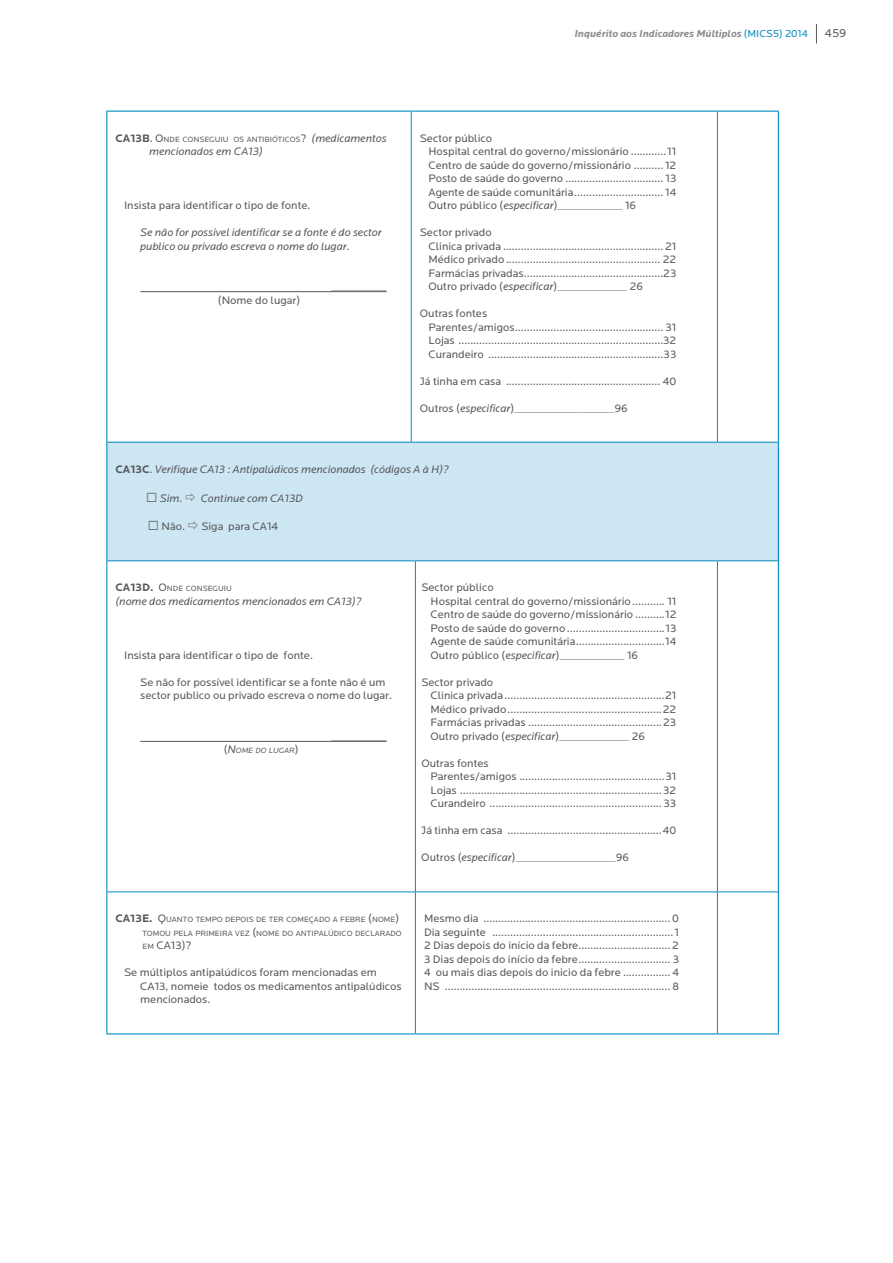
<style>
.page{position:relative;width:893px;height:1263px;background:#fff}
.page>*{position:absolute;margin:0;border:0;box-sizing:border-box;transform-origin:0 0}
.t1{font:12px "Locator";color:#57585a}
.t2{font:11.25px/13.5px "Locator";color:#57585a}
.t3{font:italic 11.25px/13.5px "Locator";color:#57585a}
.t4{font:11.25px "Locator";color:#57585a}
.t5{font:italic 700 10.5px "Locator";color:#8a8c8f}
.t6{font:7.8px/13.5px "Locator";color:#57585a}
.t7{font:italic 7.8px "Locator";color:#57585a}
.s1{font-weight:400;font-style:normal;color:#008bc0}
.s2{font-weight:700;font-size:11.25px}
.s3{font-size:11.25px}
.s4{font-style:italic;font-size:11.25px}
.s5{font-style:italic}
.s6{font-weight:700;font-style:normal}
.s7{font-style:normal}
.s8{color:#76787b}
.s9{font-style:normal;font-size:11.25px}
.s10{font-size:7.8px}
</style>
<div class="page">
<svg style="left:816px;top:24px;width:1px;height:19px"></svg>
<div style="left:107px;top:442px;width:671px;height:119px;background:#cde6f3"></div>
<hr style="left:411px;top:112px;width:1px;height:330px;background:#008bc0">
<hr style="left:717px;top:112px;width:1px;height:330px;background:#008bc0">
<hr style="left:107px;top:442px;width:304px;height:1px;background:#008bc0">
<hr style="left:415px;top:442px;width:302px;height:1px;background:#008bc0">
<hr style="left:717px;top:442px;width:61px;height:1px;background:#008bc0">
<hr style="left:415px;top:560px;width:302px;height:1px;background:#008bc0">
<hr style="left:717px;top:560px;width:61px;height:1px;background:#008bc0">
<hr style="left:717px;top:561px;width:1px;height:330px;background:#008bc0">
<hr style="left:415px;top:891px;width:302px;height:1px;background:#008bc0">
<hr style="left:415px;top:892px;width:1px;height:141px;background:#008bc0">
<hr style="left:717px;top:891px;width:61px;height:1px;background:#008bc0">
<hr style="left:717px;top:892px;width:1px;height:141px;background:#008bc0">
<hr style="left:107px;top:560px;width:304px;height:1px;background:#008bc0">
<hr style="left:415px;top:561px;width:1px;height:330px;background:#008bc0">
<hr style="left:107px;top:891px;width:304px;height:1px;background:#008bc0">
<hr style="left:106px;top:111px;width:305px;height:1px;background:#008bc0">
<hr style="left:106px;top:112px;width:1px;height:330px;background:#008bc0">
<hr style="left:415px;top:111px;width:302px;height:1px;background:#008bc0">
<hr style="left:717px;top:111px;width:62px;height:1px;background:#008bc0">
<hr style="left:778px;top:112px;width:1px;height:330px;background:#008bc0">
<hr style="left:106px;top:442px;width:1px;height:119px;background:#008bc0">
<hr style="left:778px;top:442px;width:1px;height:119px;background:#008bc0">
<hr style="left:106px;top:561px;width:1px;height:331px;background:#008bc0">
<hr style="left:778px;top:561px;width:1px;height:331px;background:#008bc0">
<hr style="left:106px;top:892px;width:1px;height:141px;background:#008bc0">
<hr style="left:778px;top:892px;width:1px;height:141px;background:#008bc0">
<hr style="left:106px;top:1033px;width:305px;height:1px;background:#008bc0">
<hr style="left:415px;top:1033px;width:302px;height:1px;background:#008bc0">
<hr style="left:717px;top:1033px;width:62px;height:1px;background:#008bc0">
<hr style="left:140px;top:291px;width:247px;height:1px;background:#57585a">
<hr style="left:140px;top:741px;width:247px;height:1px;background:#57585a">
<p class="t5" style="left:574px;top:27px;width:235px">Inquérito aos Indicadores Múltiplos <span class="s1">(MICS5) 2014</span></p>
<p class="t1" style="left:825px;top:26px;width:23px">459</p>
<p class="t6" style="left:115px;top:132px;width:273px"><span class="s2">CA13B</span><span class="s3">. O</span>N DE CON SEGUI U OS ANTI BI ÓTI COS<span class="s3">?</span> <span class="s4">(medicamentos</span></p>
<p class="t3" style="left:149px;top:144px;width:115px">mencionados em CA13)</p>
<p class="t2" style="left:124px;top:198px;width:188px">Insista para identificar o tipo de fonte.</p>
<p class="t3" style="left:140px;top:225px;width:243px">Se não for possivel identificar se a fonte é do sector publico ou privado escreva o nome do lugar.</p>
<p class="t2" style="left:331px;top:279px;width:57px">___________</p>
<p class="t2" style="left:218px;top:293px;width:84px">(Nome do lugar)</p>
<p class="t2" style="left:428px;top:131px;width:249px;text-indent:-9px">Sector público<br>Hospital central do governo/missionário ............11<br>Centro de saúde do governo/missionário .......... 12<br>Posto de saúde do governo ................................. 13<br>Agente de saúde comunitária.............................. 14<br>Outro público (<span class="s5">especificar</span>)_____________ 16</p>
<p class="t2" style="left:428px;top:225px;width:249px;text-indent:-9px">Sector privado<br>Clinica privada ...................................................... 21<br>Médico privado .................................................... 22<br>Farmácias privadas...............................................23<br>Outro privado (<span class="s5">especificar</span>)______________ 26</p>
<p class="t2" style="left:428px;top:306px;width:249px;text-indent:-9px">Outras fontes Parentes/amigos.................................................. 31<br>Lojas .....................................................................32<br>Curandeiro ...........................................................33</p>
<p class="t2" style="left:420px;top:374px;width:258px">Já tinha em casa .................................................... 40</p>
<p class="t2" style="left:420px;top:401px;width:209px">Outros (<span class="s5">especificar</span>)____________________96</p>
<p class="t3" style="left:115px;top:462px;width:335px"><span class="s6">CA13C</span><span class="s7">.</span> Verifique CA13 : Antipalúdicos mencionados (códigos A à H)?</p>
<p class="t3" style="left:146px;top:491px;width:38px"><span class="s8">◻</span> Sim.</p>
<p class="t3" style="left:201px;top:491px;width:103px">Continue com CA13D</p>
<p class="t2" style="left:148px;top:519px;width:39px"><span class="s8">◻</span> Não.</p>
<p class="t2" style="left:201px;top:519px;width:78px">Siga para CA14</p>
<p class="t6" style="left:115px;top:582px;width:118px"><span class="s2">CA13D.</span> <span class="s3">O</span>N DE CONSEGUI U</p>
<p class="t3" style="left:115px;top:594px;width:247px">(nome dos medicamentos mencionados em CA13)?</p>
<p class="t2" style="left:124px;top:648px;width:190px">Insista para identificar o tipo de fonte.</p>
<p class="t2" style="left:140px;top:675px;width:253px">Se não for possível identificar se a fonte não é um sector publico ou privado escreva o nome do lugar.</p>
<p class="t2" style="left:331px;top:729px;width:57px">___________</p>
<p class="t7" style="left:224px;top:746px;width:76px"><span class="s9">(</span><span class="s3">N</span>OME DO LUGAR<span class="s9">)</span></p>
<p class="t6" style="left:142px;top:913px;width:261px;text-indent:-27px"><span class="s2">CA13E.</span> <span class="s3">Q</span>UANTO TEMPO DEPOIS DE TER COMEÇADO A FEBRE <span class="s3">(</span>NOME<span class="s3">)<br></span>TOMOU PELA PRI MEI RA VEZ <span class="s3">(</span>NOME DO ANTI PALÚDICO DECLARADO</p>
<p class="t4" style="left:142px;top:939px;width:51px"><span class="s10">EM</span> CA13)?</p>
<p class="t2" style="left:140px;top:965px;width:263px;text-indent:-16px">Se múltiplos antipalúdicos foram mencionadas em<br>CA13, nomeie todos os medicamentos antipalúdicos mencionados.</p>
<p class="t2" style="left:430px;top:580px;width:247px;text-indent:-9px">Sector público<br>Hospital central do governo/missionário........... 11<br>Centro de saúde do governo/missionário ..........12<br>Posto de saúde do governo .................................13<br>Agente de saúde comunitária..............................14<br>Outro público (<span class="s5">especificar</span>)_____________ 16</p>
<p class="t2" style="left:430px;top:675px;width:247px;text-indent:-9px">Sector privado<br>Clinica privada ......................................................21<br>Médico privado....................................................22<br>Farmácias privadas .............................................23<br>Outro privado (<span class="s5">especificar</span>)______________ 26</p>
<p class="t2" style="left:430px;top:756px;width:247px;text-indent:-9px">Outras fontes<br>Parentes/amigos .................................................31<br>Lojas ....................................................................32<br>Curandeiro .......................................................... 33</p>
<p class="t2" style="left:421px;top:823px;width:257px">Já tinha em casa ....................................................40</p>
<p class="t2" style="left:421px;top:850px;width:209px">Outros (<span class="s5">especificar</span>)____________________96</p>
<p class="t2" style="left:424px;top:911px;width:257px;text-align:justify">Mesmo dia ...............................................................0<br>Dia seguinte .............................................................1<br>2 Dias depois do início da febre............................... 2<br>3 Dias depois do início da febre............................... 3<br>4 ou mais dias depois do inicio da febre ................ 4<br>NS ............................................................................ 8</p>
</div>
